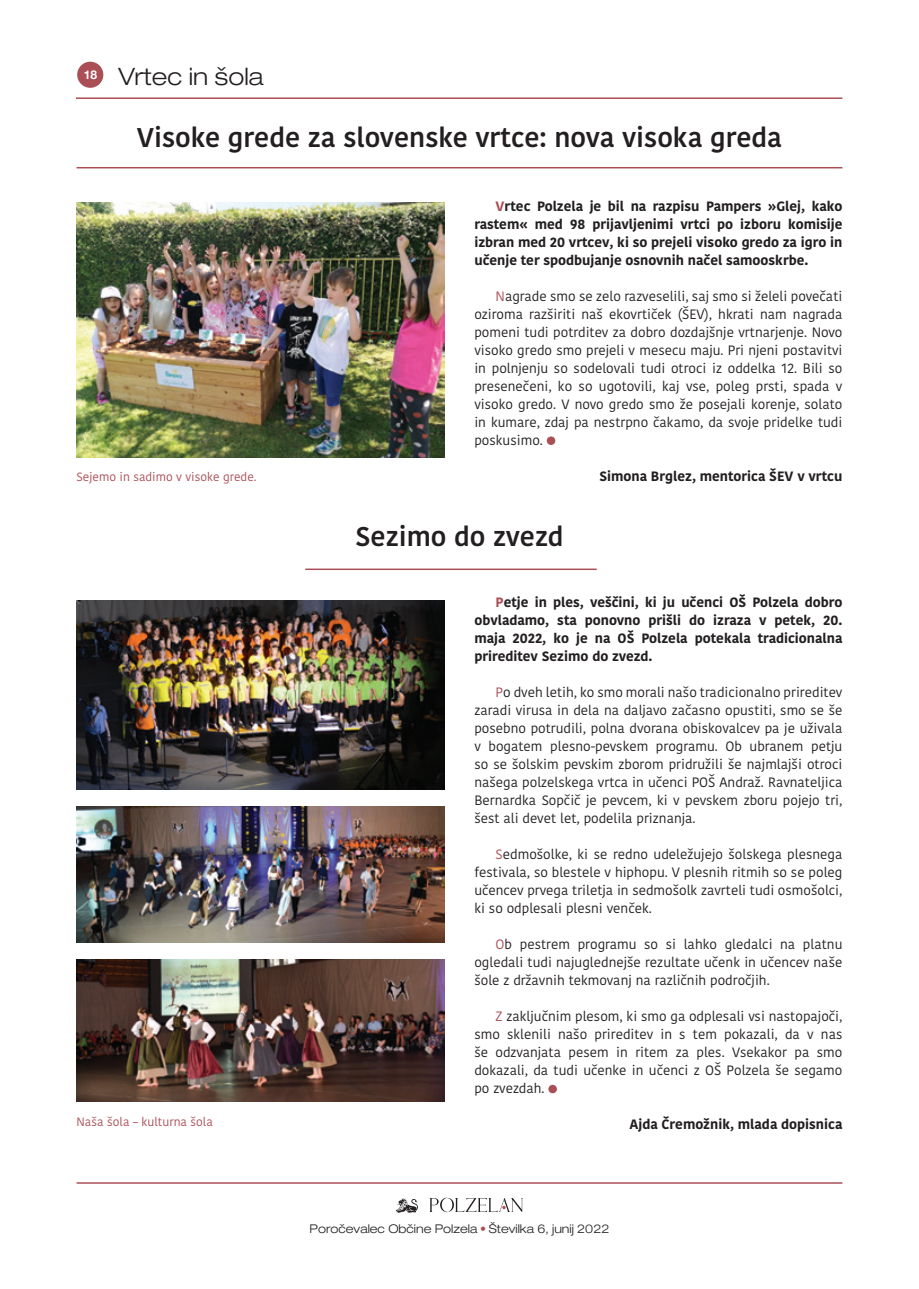
<style>
.page{position:relative;width:919px;height:1289px;background:#fff}
.page>*{position:absolute;margin:0;border:0;box-sizing:border-box;transform-origin:0 0}
.Naslovi{font:600 27px "Kohinoor Bangla";color:#231f20}
.t1{font:300 expanded 24px "Helvetica Neue LT Pro";color:#231f20}
.Body_2-kolonsko_Uvod{font:13.5px/18px "Kohinoor Bangla";color:#231f20;text-align:justify}
.Body_2-kolonsko_Uvod-2{font:700 13.5px/18px "Kohinoor Bangla";color:#231f20;text-align:justify}
.Body_2-kolonsko_Uvod-3{font:12px "Kohinoor Bangla";color:#ab4f56}
.t2{font:300 expanded 12px "Helvetica Neue LT Pro";color:#231f20}
.s1{color:#ab4f56}
.s2{font-weight:100;color:#ab4f56}
</style>
<div class="page">
<hr style="left:77px;top:1182px;width:765px;height:1px;background:#ab4f56">
<div style="left:77px;top:62px;width:26px;height:26px;background:#ab4f56;border-radius:50%"></div>
<hr style="left:76px;top:97px;width:766px;height:2px;background:#ab4f56">
<svg style="left:396px;top:1198px;width:22px;height:14px"></svg>
<svg style="left:429px;top:1197px;width:94px;height:15px"></svg>
<hr style="left:77px;top:167px;width:765px;height:1px;background:#ab4f56">
<hr style="left:305px;top:568px;width:291px;height:2px;background:#ab4f56">
<img style="left:77px;top:202px;width:367px;height:255px">
<img style="left:77px;top:600px;width:367px;height:189px">
<img style="left:77px;top:959px;width:367px;height:142px">
<img style="left:77px;top:806px;width:367px;height:136px">
<div style="left:546px;top:436px;width:9px;height:9px;background:#ab4f56;border-radius:50%"></div>
<div style="left:548px;top:1084px;width:9px;height:9px;background:#ab4f56;border-radius:50%"></div>
<p class="t1" style="left:84px;top:63px;width:181px"><sup>18</sup> Vrtec in šola</p>
<p class="Naslovi" style="left:137px;top:115px;width:646px">Visoke grede za slovenske vrtce: nova visoka greda</p>
<p class="Body_2-kolonsko_Uvod-3" style="left:77px;top:468px;width:181px">Sejemo in sadimo v visoke grede.</p>
<p class="Body_2-kolonsko_Uvod-3" style="left:77px;top:1112px;width:138px">Naša šola – kulturna šola</p>
<p class="Body_2-kolonsko_Uvod-2" style="left:474px;top:196px;width:369px;text-indent:21px"><span class="s1">V</span>rtec Polzela je bil na razpisu Pampers »Glej, kako rastem« med 98 prijavljenimi vrtci po izboru komisije izbran med 20 vrtcev, ki so prejeli visoko gredo za igro in učenje ter spodbujanje osnovnih načel samooskrbe.</p>
<p class="Body_2-kolonsko_Uvod" style="left:474px;top:287px;width:369px;text-indent:21px"><span class="s1">N</span>agrade smo se zelo razveselili, saj smo si želeli povečati oziroma razširiti naš ekovrtiček (ŠEV), hkrati nam nagrada pomeni tudi potrditev za dobro dozdajšnje vrtnarjenje. Novo visoko gredo smo prejeli v mesecu maju. Pri njeni postavitvi in polnjenju so sodelovali tudi otroci iz oddelka 12. Bili so presenečeni, ko so ugotovili, kaj vse, poleg prsti, spada v visoko gredo. V novo gredo smo že posejali korenje, solato in kumare, zdaj pa nestrpno čakamo, da svoje pridelke tudi poskusimo.</p>
<p class="Body_2-kolonsko_Uvod-2" style="left:599px;top:466px;width:244px">Simona Brglez, mentorica ŠEV v vrtcu</p>
<p class="Naslovi" style="left:355px;top:514px;width:209px">Sezimo do zvezd</p>
<p class="Body_2-kolonsko_Uvod-2" style="left:474px;top:592px;width:369px;text-indent:21px"><span class="s1">P</span>etje in ples, veščini, ki ju učenci OŠ Polzela dobro obvladamo, sta ponovno prišli do izraza v petek, 20. maja 2022, ko je na OŠ Polzela potekala tradicionalna prireditev Sezimo do zvezd.</p>
<p class="Body_2-kolonsko_Uvod" style="left:474px;top:683px;width:369px;text-indent:21px"><span class="s1">P</span>o dveh letih, ko smo morali našo tradicionalno prireditev zaradi virusa in dela na daljavo začasno opustiti, smo se še posebno potrudili, polna dvorana obiskovalcev pa je uživala v bogatem plesno-pevskem programu. Ob ubranem petju so se šolskim pevskim zborom pridružili še najmlajši otroci našega polzelskega vrtca in učenci POŠ Andraž. Ravnateljica Bernardka Sopčič je pevcem, ki v pevskem zboru pojejo tri, šest ali devet let, podelila priznanja.</p>
<p class="Body_2-kolonsko_Uvod" style="left:474px;top:845px;width:369px;text-indent:21px"><span class="s1">S</span>edmošolke, ki se redno udeležujejo šolskega plesnega festivala, so blestele v hiphopu. V plesnih ritmih so se poleg učencev prvega triletja in sedmošolk zavrteli tudi osmošolci, ki so odplesali plesni venček.</p>
<p class="Body_2-kolonsko_Uvod" style="left:474px;top:935px;width:369px;text-indent:21px"><span class="s1">O</span>b pestrem programu so si lahko gledalci na platnu ogledali tudi najuglednejše rezultate učenk in učencev naše šole z državnih tekmovanj na različnih področjih.</p>
<p class="Body_2-kolonsko_Uvod" style="left:474px;top:1007px;width:369px;text-indent:21px"><span class="s1">Z</span> zaključnim plesom, ki smo ga odplesali vsi nastopajoči, smo sklenili našo prireditev in s tem pokazali, da v nas še odzvanjata pesem in ritem za ples. Vsekakor pa smo dokazali, da tudi učenke in učenci z OŠ Polzela še segamo po zvezdah.</p>
<p class="Body_2-kolonsko_Uvod-2" style="left:629px;top:1114px;width:214px">Ajda Čremožnik, mlada dopisnica</p>
<p class="t2" style="left:309px;top:1221px;width:301px">Poročevalec Občine Polzela <span class="s2">•</span> Številka 6, junij 2022</p>
</div>
